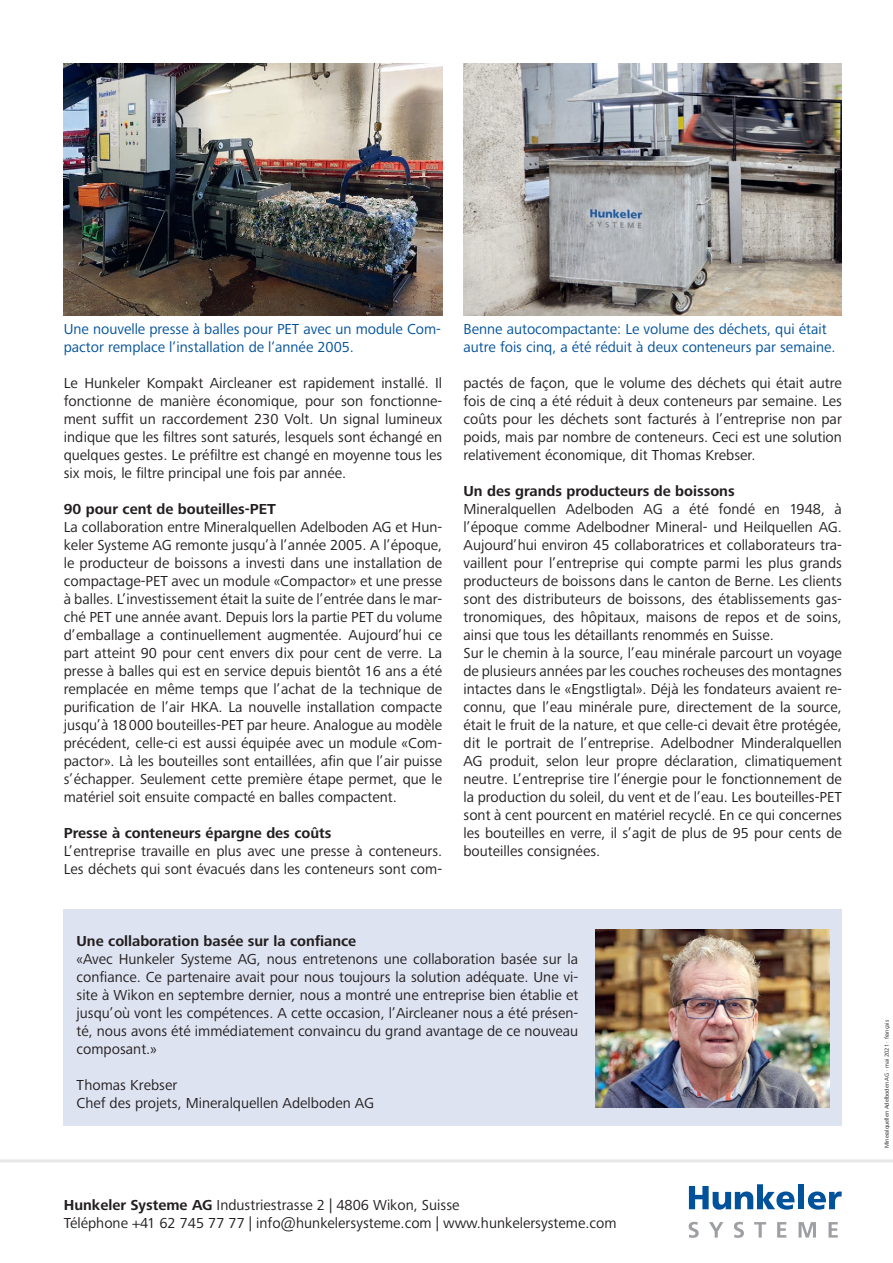
<style>
.page{position:relative;width:893px;height:1263px;background:#fff}
.page>*{position:absolute;margin:0;border:0;box-sizing:border-box;transform-origin:0 0}
.t1{font:15px/18px "Frutiger Next Pro";color:#231f20}
.t2{font:15px/18px "Frutiger Next Pro";color:#01519b}
.t3{font:700 15px "Frutiger Next Pro";color:#231f20}
.t4{font:6px "Frutiger Next Pro";color:#231f20}
.s1{font-weight:700}
</style>
<div class="page">
<hr style="left:0;top:1159px;width:893px;height:3px;background:#e6e7e9">
<div style="left:64px;top:910px;width:778px;height:216px;background:#dee3f1"></div>
<svg style="left:689px;top:1222px;width:10px;height:16px"></svg>
<svg style="left:709px;top:1222px;width:14px;height:15px"></svg>
<svg style="left:734px;top:1222px;width:10px;height:16px"></svg>
<svg style="left:754px;top:1222px;width:12px;height:15px"></svg>
<svg style="left:777px;top:1222px;width:9px;height:15px"></svg>
<svg style="left:799px;top:1222px;width:17px;height:15px"></svg>
<svg style="left:828px;top:1222px;width:10px;height:15px"></svg>
<svg style="left:689px;top:1184px;width:105px;height:26px"></svg>
<div style="left:798px;top:1184px;width:6px;height:25px;background:#01519b"></div>
<svg style="left:808px;top:1191px;width:34px;height:19px"></svg>
<img style="left:64px;top:64px;width:378px;height:252px">
<img style="left:463px;top:64px;width:379px;height:252px">
<img style="left:595px;top:929px;width:234px;height:179px">
<p class="t2" style="left:64px;top:320px;width:379px">Une nouvelle presse à balles pour PET avec un module Com&shy;pactor remplace l‘installation de l‘année 2005.</p>
<p class="t2" style="left:463px;top:320px;width:374px">Benne autocompactante: Le volume des déchets, qui était autre fois cinq, a été réduit à deux conteneurs par semaine.</p>
<p class="t1" style="left:64px;top:374px;width:380px;text-align:justify">Le Hunkeler Kompakt Aircleaner est rapidement installé. Il fonctionne de manière économique, pour son fonctionne&shy;ment suffit un raccordement 230 Volt. Un signal lumineux indique que les filtres sont saturés, lesquels sont échangé en quelques gestes. Le préfiltre est changé en moyenne tous les six mois, le filtre principal une fois par année.</p>
<p class="t3" style="left:64px;top:500px;width:214px">90 pour cent de bouteilles-PET</p>
<p class="t1" style="left:64px;top:518px;width:380px;text-align:justify">La collaboration entre Mineralquellen Adelboden AG et Hun&shy;keler Systeme AG remonte jusqu’à l’année 2005. A l’époque, le producteur de boissons a investi dans une installation de compactage-PET avec un module «Compactor» et une presse à balles. L’investissement était la suite de l’entrée dans le mar&shy;ché PET une année avant. Depuis lors la partie PET du volume d’emballage a continuellement augmentée. Aujourd’hui ce part atteint 90 pour cent envers dix pour cent de verre. La presse à balles qui est en service depuis bientôt 16 ans a été remplacée en même temps que l’achat de la technique de purification de l’air HKA. La nouvelle installation compacte jusqu’à 18000 bouteilles-PET par heure. Analogue au modèle précédent, celle-ci est aussi équipée avec un module «Com&shy;pactor». Là les bouteilles sont entaillées, afin que l’air puisse s’échapper. Seulement cette première étape permet, que le matériel soit ensuite compacté en balles compactent.</p>
<p class="t3" style="left:64px;top:824px;width:269px">Presse à conteneurs épargne des coûts</p>
<p class="t1" style="left:64px;top:842px;width:380px">L’entreprise travaille en plus avec une presse à conteneurs.<br>Les déchets qui sont évacués dans les conteneurs sont com-</p>
<p class="t1" style="left:463px;top:374px;width:380px;text-align:justify">pactés de façon, que le volume des déchets qui était autre fois de cinq a été réduit à deux conteneurs par semaine. Les coûts pour les déchets sont facturés à l’entreprise non par poids, mais par nombre de conteneurs. Ceci est une solution relativement économique, dit Thomas Krebser.</p>
<p class="t3" style="left:463px;top:482px;width:273px">Un des grands producteurs de boissons</p>
<p class="t1" style="left:463px;top:500px;width:380px">Mineralquellen Adelboden AG a été fondé en 1948, à l’époque comme Adelbodner Mineral- und Heilquellen AG.<br>Aujourd’hui environ 45 collaboratrices et collaborateurs tra&shy;vaillent pour l’entreprise qui compte parmi les plus grands producteurs de boissons dans le canton de Berne. Les clients sont des distributeurs de boissons, des établissements gas&shy;tronomiques, des hôpitaux, maisons de repos et de soins, ainsi que tous les détaillants renommés en Suisse.<br>Sur le chemin à la source, l’eau minérale parcourt un voyage de plusieurs années par les couches rocheuses des montagnes intactes dans le «Engstligtal». Déjà les fondateurs avaient re&shy;connu, que l’eau minérale pure, directement de la source, était le fruit de la nature, et que celle-ci devait être protégée, dit le portrait de l’entreprise. Adelbodner Minderalquellen AG produit, selon leur propre déclaration, climatiquement neutre. L’entreprise tire l’énergie pour le fonctionnement de la production du soleil, du vent et de l’eau. Les bouteilles-PET sont à cent pourcent en matériel recyclé. En ce qui concernes les bouteilles en verre, il s’agit de plus de 95 pour cents de bouteilles consignées.</p>
<p class="t3" style="left:77px;top:932px;width:281px">Une collaboration basée sur la confiance</p>
<p class="t1" style="left:77px;top:950px;width:503px;text-align:justify">«Avec Hunkeler Systeme AG, nous entretenons une collaboration basée sur la confiance. Ce partenaire avait pour nous toujours la solution adéquate. Une vi&shy;site à Wikon en septembre dernier, nous a montré une entreprise bien établie et jusqu’où vont les compétences. A cette occasion, l’Aircleaner nous a été présen&shy;té, nous avons été immédiatement convaincu du grand avantage de ce nouveau composant.»</p>
<p class="t1" style="left:77px;top:1076px;width:299px">Thomas Krebser<br>Chef des projets, Mineralquellen Adelboden AG</p>
<p class="t1" style="left:64px;top:1196px;width:554px"><span class="s1">Hunkeler Systeme AG</span> Industriestrasse 2 | 4806 Wikon, Suisse<br>Téléphone +41 62 745 77 77 | info@hunkelersysteme.com | www.hunkelersysteme.com</p>
<p class="t4" style="left:883px;top:1148px;width:130px;rotate:-90deg">Mineralquellen Adelboden AG · mai 2021 · français</p>
</div>
